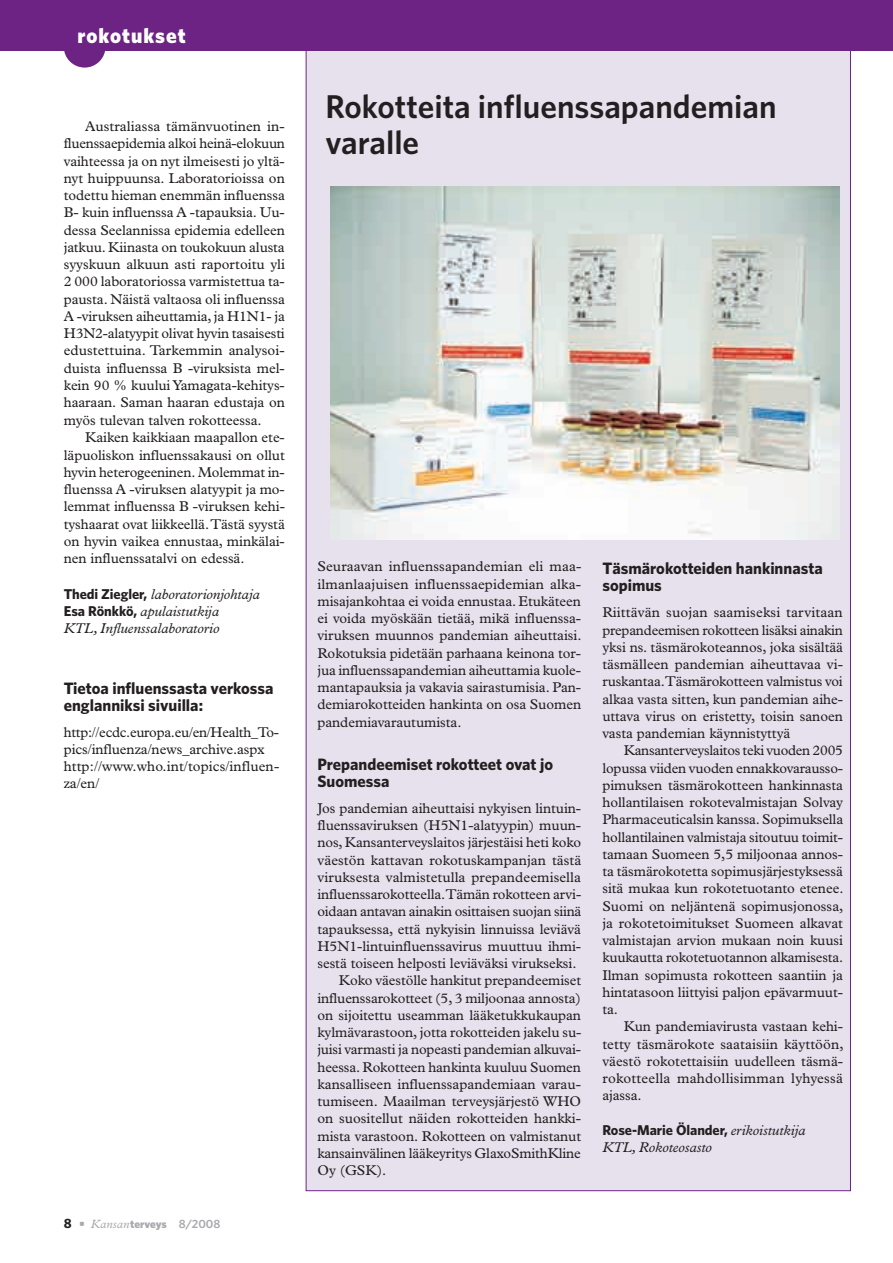
<style>
.page{position:relative;width:893px;height:1263px;background:#fff}
.page>*{position:absolute;margin:0;border:0;box-sizing:border-box;transform-origin:0 0}
.t1{font:600 33px/36px "Whitney";color:#231f20}
.t2{font:900 21px "Whitney";letter-spacing:.05em;color:#fff}
.t3{font:700 16.5px/17.2px "Whitney";color:#231f20}
.t4{font:14.25px/17.2px "Plantin";letter-spacing:-.005em;color:#231f20;text-align:justify}
.t5{font:italic 14.25px/17.2px "Plantin";letter-spacing:-.005em;color:#231f20}
.t6{font:700 14.25px "Whitney";letter-spacing:-.005em;color:#231f20}
.t7{font:900 11.25px "Whitney";letter-spacing:-.01em;color:#a8a9ad}
.s1{font-family:"Whitney";font-weight:700;font-style:normal}
.s2{font-weight:700;font-size:13.5px;color:#231f20}
.s3{font-weight:700;font-size:12px}
.s4{font-family:"Plantin";font-weight:400;font-style:italic;font-size:12px}
.s5{font-weight:600;font-size:12px}
.s6{font-family:"Plantin";font-weight:400;font-style:italic}
</style>
<div class="page">
<div style="left:306px;top:46px;width:545px;height:1145px;background:#e7e0ed;border:1px solid #6d2383"></div>
<div style="left:64px;top:26px;width:42px;height:42px;background:#6d2383;border-radius:50%"></div>
<div style="left:0;top:0;width:893px;height:51px;background:#6d2383"></div>
<img style="left:330px;top:186px;width:509px;height:353px">
<h2 class="t2" style="left:77px;top:23px;width:110px">rokotukset</h2>
<p class="t4" style="left:64px;top:118px;width:223px;text-indent:21px">Australiassa tämänvuotinen in&shy;fluenssaepidemia alkoi heinä-elokuun vaihteessa ja on nyt ilmeisesti jo yltä&shy;nyt huippuunsa. Laboratorioissa on todettu hieman enemmän influenssa B- kuin influenssa A -tapauksia. Uu&shy;dessa Seelannissa epidemia edelleen jatkuu. Kiinasta on toukokuun alusta syyskuun alkuun asti raportoitu yli 2 000 laboratoriossa varmistettua ta&shy;pausta. Näistä valtaosa oli influenssa A -viruksen aiheuttamia, ja H1N1- ja H3N2-alatyypit olivat hyvin tasaisesti edustettuina. Tarkemmin analysoi&shy;duista influenssa B -viruksista mel&shy;kein 90 % kuului Yamagata-kehitys&shy;haaraan. Saman haaran edustaja on myös tulevan talven rokotteessa.</p>
<p class="t4" style="left:64px;top:429px;width:223px;text-indent:21px">Kaiken kaikkiaan maapallon ete&shy;läpuoliskon influenssakausi on ollut hyvin heterogeeninen. Molemmat in&shy;fluenssa A -viruksen alatyypit ja mo&shy;lemmat influenssa B -viruksen kehi&shy;tyshaarat ovat liikkeellä. Tästä syystä on hyvin vaikea ennustaa, minkälai&shy;nen influenssatalvi on edessä.</p>
<p class="t5" style="left:64px;top:585px;width:198px"><span class="s1">Thedi Ziegler,</span> laboratorionjohtaja<br><span class="s1">Esa Rönkkö,</span> apulaistutkija<br>KTL, Influenssalaboratorio</p>
<p class="t3" style="left:64px;top:679px;width:211px">Tietoa influenssasta verkossa englanniksi sivuilla:</p>
<p class="t4" style="left:64px;top:723px;width:217px;text-align:left">http://ecdc.europa.eu/en/Health_To&shy;pics/influenza/news_archive.aspx http://www.who.int/topics/influen&shy;za/en/</p>
<p class="t7" style="left:64px;top:1217px;width:158px"><span class="s2">8</span> <span class="s3">•</span> <span class="s4">Kansan</span>terveys <span class="s5">8/2008</span></p>
<h1 class="t1" style="left:326px;top:87px;width:453px">Rokotteita influenssapandemian varalle</h1>
<p class="t4" style="left:317px;top:558px;width:266px">Seuraavan influenssapandemian eli maa&shy;ilmanlaajuisen influenssaepidemian alka&shy;misajankohtaa ei voida ennustaa. Etukäteen ei voida myöskään tietää, mikä influenssa&shy;viruksen muunnos pandemian aiheuttaisi.<br>Rokotuksia pidetään parhaana keinona tor&shy;jua influenssapandemian aiheuttamia kuole&shy;mantapauksia ja vakavia sairastumisia. Pan&shy;demiarokotteiden hankinta on osa Suomen pandemiavarautumista.</p>
<p class="t3" style="left:317px;top:755px;width:237px">Prepandeemiset rokotteet ovat jo<br>Suomessa</p>
<p class="t4" style="left:317px;top:799px;width:265px">Jos pandemian aiheuttaisi nykyisen lintuin-</p>
<p class="t4" style="left:317px;top:817px;width:265px">fluenssaviruksen (H5N1-alatyypin) muun-</p>
<p class="t4" style="left:317px;top:834px;width:265px">nos, Kansanterveyslaitos järjestäisi heti koko</p>
<p class="t4" style="left:317px;top:851px;width:265px">väestön kattavan rokotuskampanjan tästä</p>
<p class="t4" style="left:317px;top:868px;width:265px">viruksesta valmistetulla prepandeemisella</p>
<p class="t4" style="left:317px;top:886px;width:265px">influenssarokotteella. Tämän rokotteen arvi-</p>
<p class="t4" style="left:317px;top:903px;width:265px">oidaan antavan ainakin osittaisen suojan siinä</p>
<p class="t4" style="left:317px;top:920px;width:265px">tapauksessa, että nykyisin linnuissa leviävä</p>
<p class="t4" style="left:317px;top:937px;width:265px">H5N1-lintuinfluenssavirus muuttuu ihmi-</p>
<p class="t4" style="left:317px;top:955px;width:261px">sestä toiseen helposti leviäväksi virukseksi.</p>
<p class="t4" style="left:339px;top:972px;width:244px">Koko väestölle hankitut prepandeemiset</p>
<p class="t4" style="left:317px;top:989px;width:265px">influenssarokotteet (5, 3 miljoonaa annosta)</p>
<p class="t4" style="left:317px;top:1006px;width:265px">on sijoitettu useamman lääketukkukaupan</p>
<p class="t4" style="left:317px;top:1024px;width:265px">kylmävarastoon, jotta rokotteiden jakelu su-</p>
<p class="t4" style="left:317px;top:1041px;width:265px">juisi varmasti ja nopeasti pandemian alkuvai-</p>
<p class="t4" style="left:317px;top:1058px;width:265px">heessa. Rokotteen hankinta kuuluu Suomen</p>
<p class="t4" style="left:317px;top:1075px;width:265px">kansalliseen influenssapandemiaan varau-</p>
<p class="t4" style="left:317px;top:1093px;width:265px">tumiseen. Maailman terveysjärjestö WHO</p>
<p class="t4" style="left:317px;top:1110px;width:265px">on suositellut näiden rokotteiden hankki-</p>
<p class="t4" style="left:317px;top:1127px;width:265px">mista varastoon. Rokotteen on valmistanut</p>
<p class="t4" style="left:317px;top:1144px;width:265px">kansainvälinen lääkeyritys GlaxoSmithKline</p>
<p class="t4" style="left:317px;top:1162px;width:70px">Oy (GSK).</p>
<p class="t3" style="left:602px;top:559px;width:222px">Täsmärokotteiden hankinnasta sopimus</p>
<p class="t4" style="left:602px;top:604px;width:242px">Riittävän suojan saamiseksi tarvitaan prepandeemisen rokotteen lisäksi ainakin yksi ns. täsmärokoteannos, joka sisältää täsmälleen pandemian aiheuttavaa vi&shy;ruskantaa. Täsmärokotteen valmistus voi alkaa vasta sitten, kun pandemian aihe&shy;uttava virus on eristetty, toisin sanoen vasta pandemian käynnistyttyä</p>
<p class="t4" style="left:602px;top:742px;width:243px;text-indent:21px">Kansanterveyslaitos teki vuoden 2005 lopussa viiden vuoden ennakkovarausso&shy;pimuksen täsmärokotteen hankinnasta hollantilaisen rokotevalmistajan Solvay Pharmaceuticalsin kanssa. Sopimuksella hollantilainen valmistaja sitoutuu toimit&shy;tamaan Suomeen 5,5 miljoonaa annos&shy;ta täsmärokotetta sopimusjärjestyksessä sitä mukaa kun rokotetuotanto etenee.<br>Suomi on neljäntenä sopimusjonossa, ja rokotetoimitukset Suomeen alkavat valmistajan arvion mukaan noin kuusi kuukautta rokotetuotannon alkamisesta.<br>Ilman sopimusta rokotteen saantiin ja hintatasoon liittyisi paljon epävarmuut&shy;ta.</p>
<p class="t4" style="left:602px;top:1018px;width:243px;text-indent:21px">Kun pandemiavirusta vastaan kehi&shy;tetty täsmärokote saataisiin käyttöön, väestö rokotettaisiin uudelleen täsmä&shy;rokotteella mahdollisimman lyhyessä ajassa.</p>
<p class="t6" style="left:602px;top:1121px;width:205px">Rose-Marie Ölander, <span class="s6">erikoistutkija</span></p>
<p class="t5" style="left:602px;top:1139px;width:111px">KTL, Rokoteosasto</p>
</div>
